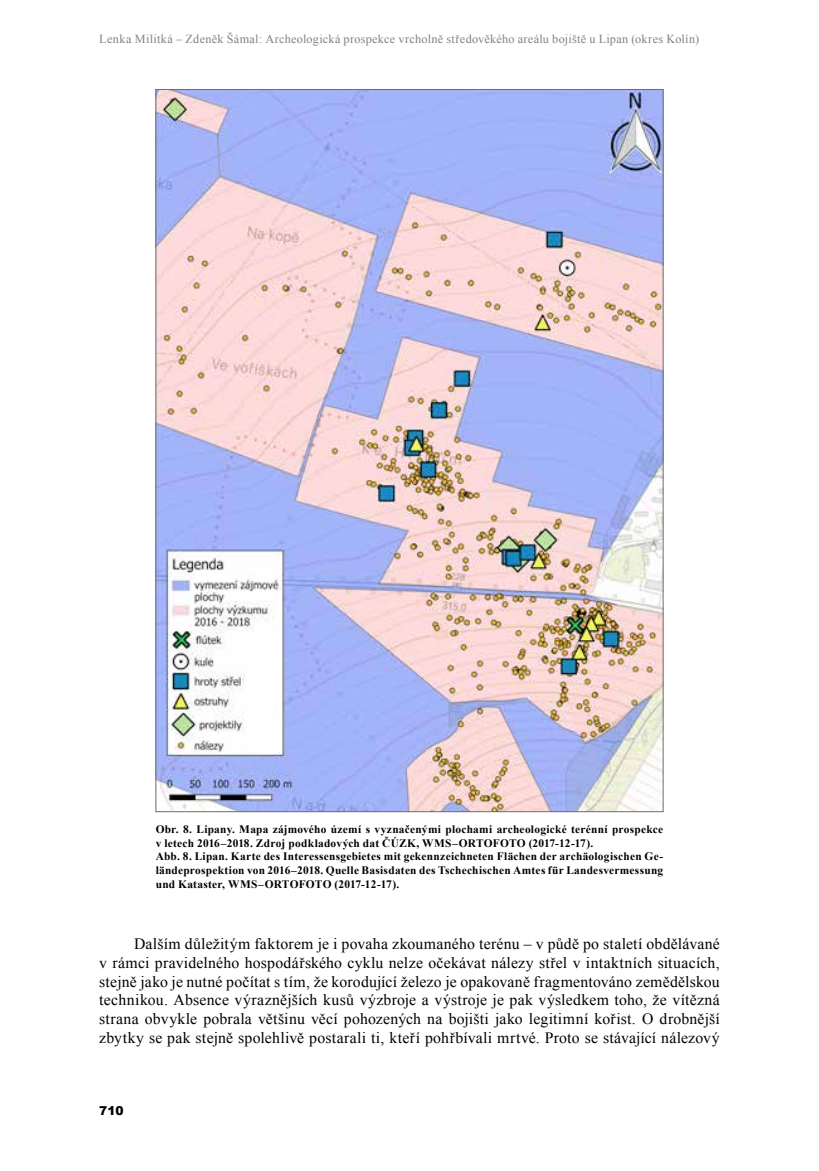
<style>
.page{position:relative;width:819px;height:1171px;background:#fff}
.page>*{position:absolute;margin:0;border:0;box-sizing:border-box;transform-origin:0 0}
.t1{font:15.75px/18.9px "Times New Roman";letter-spacing:.015em;color:#000;text-align:justify}
.t2{font:12.25px "Times New Roman";letter-spacing:.025em;color:#808285}
.t3{font:900 12.25px "Arial";color:#000}
.t4{font:700 11.38px/13.7px "Times New Roman";letter-spacing:.02em;color:#000}
</style>
<div class="page">
<img style="left:158px;top:91px;width:503px;height:719px">
<p class="t2" style="left:99px;top:31px;width:601px">Lenka Militká – Zdeněk Šámal: Archeologická prospekce vrcholně středověkého areálu bojiště u Lipan (okres Kolín)</p>
<p class="t4" style="left:156px;top:822px;width:509px">Obr. 8. Lipany. Mapa zájmového území s vyznačenými plochami archeologické terénní prospekce v letech 2016–2018. Zdroj podkladových dat ČÚZK, WMS–ORTOFOTO (2017-12-17).<br>Abb. 8. Lipan. Karte des Interessensgebietes mit gekennzeichneten Flächen der archäologischen Ge&shy;ländeprospektion von 2016–2018. Quelle Basisdaten des Tschechischen Amtes für Landesvermessung und Kataster, WMS–ORTOFOTO (2017-12-17).</p>
<p class="t1" style="left:99px;top:934px;width:622px;text-indent:35px">Dalším důležitým faktorem je i povaha zkoumaného terénu – v půdě po staletí obdělávané v rámci pravidelného hospodářského cyklu nelze očekávat nálezy střel v intaktních situacích, stejně jako je nutné počítat s tím, že korodující železo je opakovaně fragmentováno zemědělskou technikou. Absence výraznějších kusů výzbroje a výstroje je pak výsledkem toho, že vítězná strana obvykle pobrala většinu věcí pohozených na bojišti jako legitimní kořist. O drobnější zbytky se pak stejně spolehlivě postarali ti, kteří pohřbívali mrtvé. Proto se stávající nálezový</p>
<p class="t3" style="left:99px;top:1102px;width:26px">710</p>
</div>
